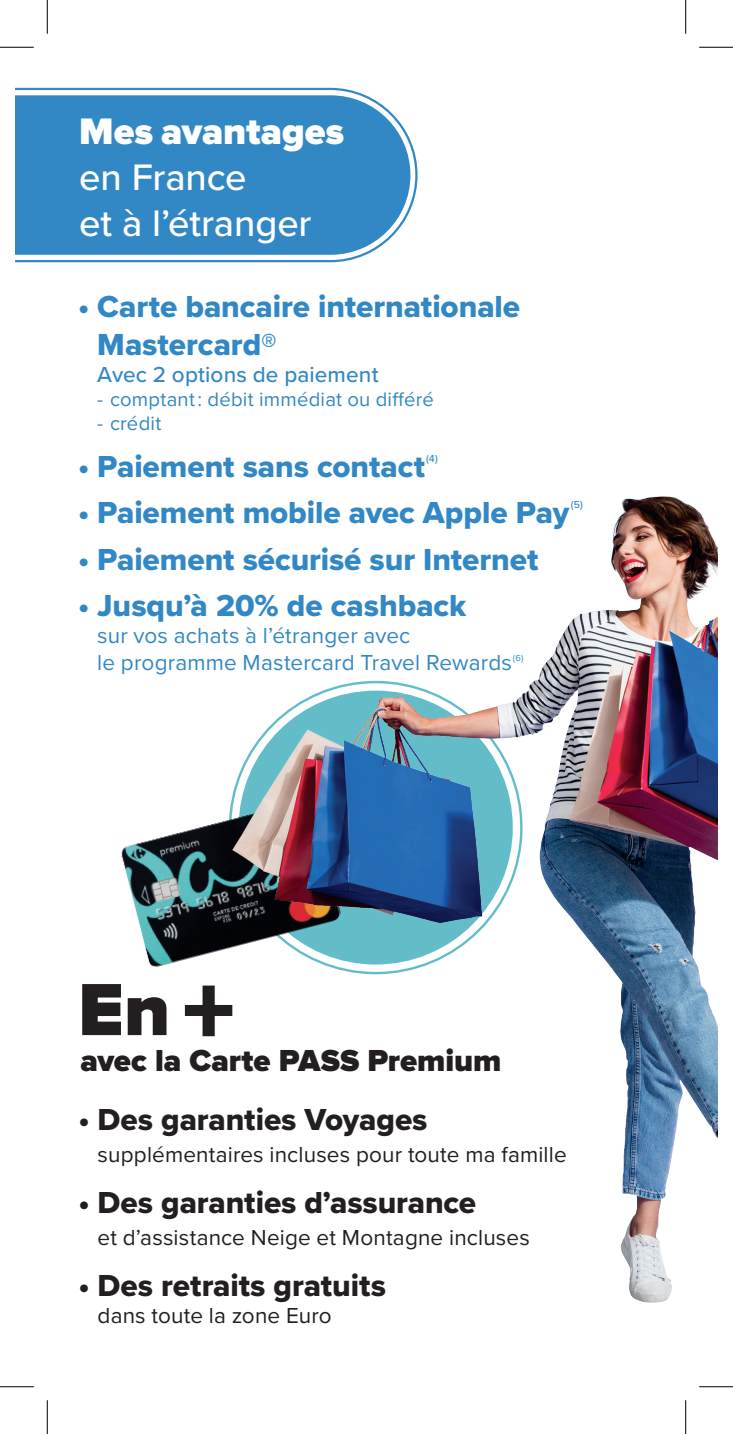
<style>
.page{position:relative;width:733px;height:1434px;background:#fff}
.page>*{position:absolute;margin:0;border:0;box-sizing:border-box;transform-origin:0 0}
.t1{font:900 76.5px "Proxima Nova";color:#231f20}
.t2{font:500 38.25px/45.9px "Proxima Nova";letter-spacing:-.005em;color:#fff}
.t3{font:31.5px/37.8px "Proxima Nova Extrabld";color:#3288c4}
.t4{font:31.5px "Proxima Nova Extrabld";letter-spacing:-.005em;color:#231f20}
.t5{font:900 31.5px "Proxima Nova";color:#231f20}
.t6{font:22.5px "Proxima Nova";letter-spacing:.005em;color:#231f20}
.t7{font:22.5px/27px "Proxima Nova";letter-spacing:.005em;color:#3288c4}
.t8{font:500 22.5px "Proxima Nova";letter-spacing:.005em;color:#3288c4}
.t9{font:20.25px "Proxima Nova";letter-spacing:.01em;color:#3288c4}
.t10{font:500 10.58px "Proxima Nova";color:#3288c4}
.t11{font:9.22px "Proxima Nova";color:#3288c4}
.s1{font-weight:900}
</style>
<div class="page">
<svg style="left:15px;top:87px;width:403px;height:176px;background:#4a96cb"></svg>
<svg style="left:185px;top:985px;width:29px;height:51px"></svg>
<img style="left:121px;top:824px;width:93px;height:143px">
<img style="left:214px;top:496px;width:503px;height:807px">
<hr style="left:0;top:47px;width:34px;height:1px;background:#000">
<hr style="left:699px;top:47px;width:33px;height:1px;background:#000">
<hr style="left:0;top:1386px;width:34px;height:1px;background:#000">
<hr style="left:699px;top:1386px;width:33px;height:1px;background:#000">
<hr style="left:47px;top:0;width:1px;height:34px;background:#000">
<hr style="left:47px;top:1400px;width:1px;height:34px;background:#000">
<hr style="left:685px;top:0;width:1px;height:34px;background:#000">
<hr style="left:685px;top:1400px;width:1px;height:34px;background:#000">
<p class="t2" style="left:79px;top:107px;width:266px"><span class="s1">Mes avantages </span>en France<br>et à l’étranger</p>
<p class="t3" style="left:97px;top:287px;width:424px;text-indent:-19px">• Carte bancaire internationale<br>Mastercard®</p>
<p class="t8" style="left:97px;top:358px;width:283px">Avec 2 options de paiement</p>
<p class="t9" style="left:97px;top:384px;width:338px">- comptant : débit immédiat ou différé</p>
<p class="t9" style="left:97px;top:409px;width:66px">- crédit</p>
<p class="t3" style="left:78px;top:447px;width:348px">• Paiement sans contact</p>
<p class="t10" style="left:426px;top:451px;width:13px">(4)</p>
<p class="t3" style="left:78px;top:494px;width:492px">• Paiement mobile avec Apple Pay</p>
<p class="t10" style="left:570px;top:497px;width:14px">(5)</p>
<p class="t3" style="left:78px;top:540px;width:461px">• Paiement sécurisé sur Internet</p>
<p class="t3" style="left:78px;top:587px;width:389px">• Jusqu’à 20% de cashback</p>
<p class="t7" style="left:97px;top:621px;width:416px">sur vos achats à l’étranger avec<br>le programme Mastercard Travel Rewards</p>
<p class="t11" style="left:512px;top:651px;width:12px">(6)</p>
<p class="t1" style="left:78px;top:965px;width:94px">En</p>
<p class="t5" style="left:81px;top:1042px;width:422px">avec la Carte PASS Premium</p>
<p class="t4" style="left:78px;top:1096px;width:350px">• Des garanties Voyages</p>
<p class="t6" style="left:97px;top:1138px;width:470px">supplémentaires incluses pour toute ma famille</p>
<p class="t4" style="left:78px;top:1179px;width:399px">• Des garanties d’assurance</p>
<p class="t6" style="left:97px;top:1221px;width:433px">et d’assistance Neige et Montagne incluses</p>
<p class="t4" style="left:78px;top:1262px;width:309px">• Des retraits gratuits</p>
<p class="t6" style="left:97px;top:1299px;width:235px">dans toute la zone Euro</p>
</div>
